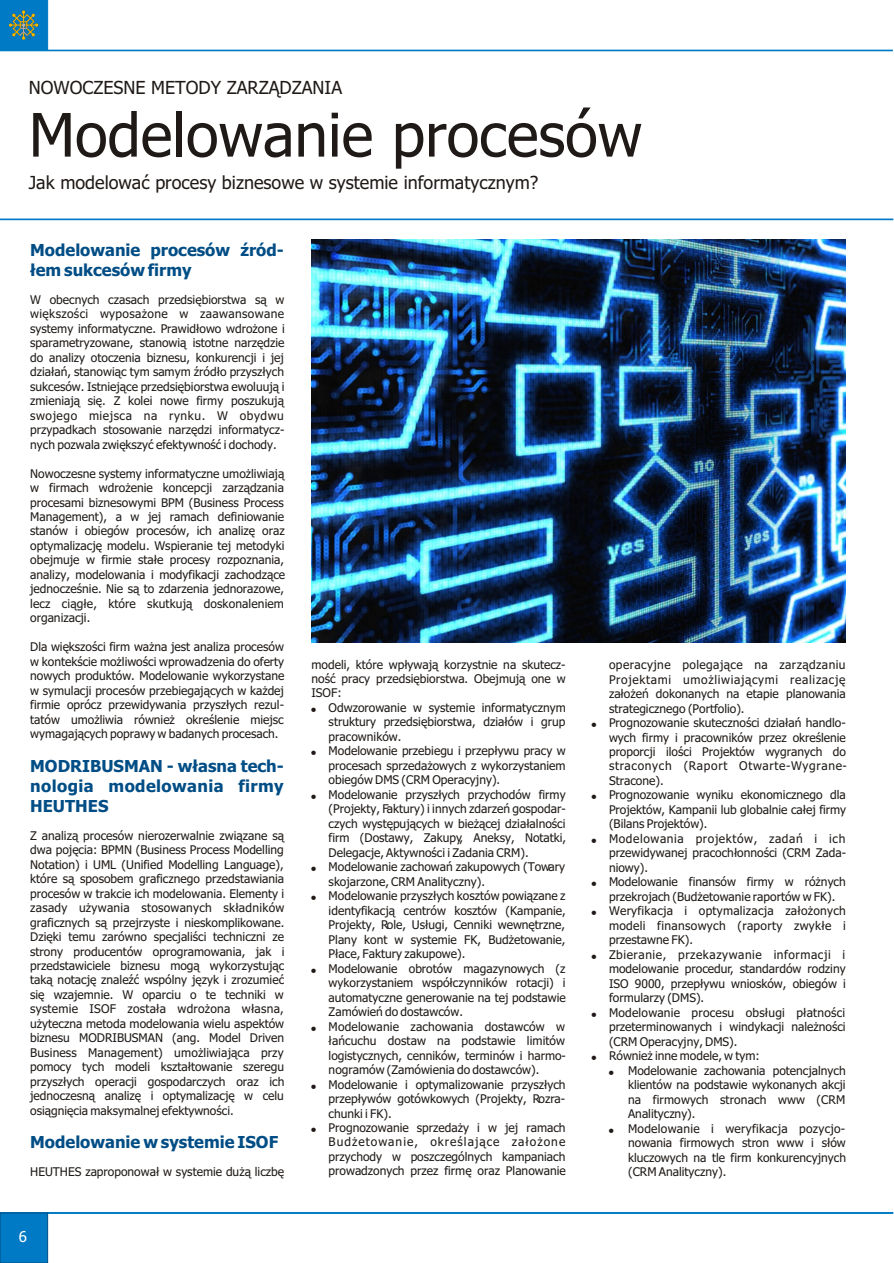
<style>
.page{position:relative;width:894px;height:1263px;background:#fff}
.page>*{position:absolute;margin:0;border:0;box-sizing:border-box;transform-origin:0 0}
.t1{font:60px "Tahoma";color:#1f1a17}
.t2{font:18px "Tahoma";color:#1f1a17}
.t3{font:700 16.5px/20px "Tahoma";color:#004d85}
.t4{font:15px "Tahoma";color:#fff}
.t5{font:12px/14.5px "Tahoma";color:#1f1a17;text-align:justify}
</style>
<div class="page">
<hr style="left:0;top:219px;width:893px;height:1px;background:#007ac4">
<img style="left:312px;top:240px;width:534px;height:403px">
<hr style="left:0;top:1212px;width:893px;height:1px;background:#007ac4">
<div style="left:0;top:1213px;width:48px;height:50px;background:#007ac4;border:1px solid #004d85"></div>
<hr style="left:0;top:50px;width:892px;height:1px;background:#007ac4">
<svg style="left:0;top:0;width:48px;height:50px;background:#197ead"></svg>
<h2 class="t2" style="left:29px;top:80px;width:315px">NOWOCZESNE METODY ZARZ¥DZANIA</h2>
<h1 class="t1" style="left:29px;top:111px;width:615px">Modelowanie procesów</h1>
<h2 class="t2" style="left:29px;top:176px;width:511px">Jak modelowaæ procesy biznesowe w systemie informatycznym?</h2>
<h3 class="t3" style="left:30px;top:241px;width:255px">Modelowanie procesów Ÿród-<br>³em sukcesów firmy</h3>
<p class="t5" style="left:30px;top:293px;width:256px">W obecnych czasach przedsiêbiorstwa s¹ w wiêkszoœci wyposa¿one w zaawansowane systemy informatyczne. Prawid³owo wdro¿one i sparametryzowane, stanowi¹ istotne narzêdzie do analizy otoczenia biznesu, konkurencji i jej dzia³añ, stanowi¹c tym samym Ÿród³o przysz³ych sukcesów. Istniej¹ce przedsiêbiorstwa ewoluuj¹ i zmieniaj¹ siê. Z kolei nowe firmy poszukuj¹ swojego miejsca na rynku. W obydwu przypadkach stosowanie narzêdzi informatycz&shy;nych pozwala zwiêkszyæ efektywnoœæ i dochody.</p>
<p class="t5" style="left:30px;top:467px;width:257px">Nowoczesne systemy informatyczne umo¿liwiaj¹ w firmach wdro¿enie koncepcji zarz¹dzania procesami biznesowymi BPM (Business Process Management), a w jej ramach definiowanie stanów i obiegów procesów, ich analizê oraz optymalizacjê modelu. Wspieranie tej metodyki obejmuje w firmie sta³e procesy rozpoznania, analizy, modelowania i modyfikacji zachodz¹ce jednoczeœnie. Nie s¹ to zdarzenia jednorazowe, lecz ci¹g³e, które skutkuj¹ doskonaleniem organizacji.</p>
<p class="t5" style="left:30px;top:641px;width:256px">Dla wiêkszoœci firm wa¿na jest analiza procesów w kontekœcie mo¿liwoœci wprowadzenia do oferty nowych produktów. Modelowanie wykorzystane w symulacji procesów przebiegaj¹cych w ka¿dej firmie oprócz przewidywania przysz³ych rezul&shy;tatów umo¿liwia równie¿ okreœlenie miejsc wymagaj¹cych poprawy w badanych procesach.</p>
<h3 class="t3" style="left:30px;top:757px;width:255px;text-align:justify">MODRIBUSMAN - w³asna tech&shy;nologia modelowania firmy HEUTHES</h3>
<p class="t5" style="left:30px;top:829px;width:256px">Z analiz¹ procesów nierozerwalnie zwi¹zane s¹ dwa pojêcia: BPMN (Business Process Modelling Notation) i UML (Unified Modelling Language), które s¹ sposobem graficznego przedstawiania procesów w trakcie ich modelowania. Elementy i zasady u¿ywania stosowanych sk³adników graficznych s¹ przejrzyste i nieskomplikowane.<br>Dziêki temu zarówno specjaliœci techniczni ze strony producentów oprogramowania, jak i przedstawiciele biznesu mog¹ wykorzystuj¹c tak¹ notacjê znaleŸæ wspólny jêzyk i zrozumieæ siê wzajemnie. W oparciu o te techniki w systemie ISOF zosta³a wdro¿ona w³asna, u¿yteczna metoda modelowania wielu aspektów biznesu MODRIBUSMAN (ang. Model Driven Business Management) umo¿liwiaj¹ca przy pomocy tych modeli kszta³towanie szeregu przysz³ych operacji gospodarczych oraz ich jednoczesn¹ analizê i optymalizacjê w celu osi¹gniêcia maksymalnej efektywnoœci.</p>
<h3 class="t3" style="left:30px;top:1134px;width:250px">Modelowanie w systemie ISOF</h3>
<p class="t5" style="left:30px;top:1166px;width:255px">HEUTHES zaproponowa³ w systemie du¿¹ liczbê</p>
<p class="t4" style="left:19px;top:1230px;width:10px">6</p>
<p class="t5" style="left:311px;top:658px;width:256px">modeli, które wp³ywaj¹ korzystnie na skutecz&shy;noœæ pracy przedsiêbiorstwa. Obejmuj¹ one w ISOF:</p>
<p class="t5" style="left:329px;top:701px;width:239px;text-align:left">Odwzorowanie w systemie informatycznym struktury przedsiêbiorstwa, dzia³ów i grup pracowników.<br>Modelowanie przebiegu i przep³ywu pracy w procesach sprzeda¿owych z wykorzystaniem obiegów DMS (CRM Operacyjny).<br>Modelowanie przysz³ych przychodów firmy (Projekty, Faktury) i innych zdarzeñ gospodar&shy;czych wystêpuj¹cych w bie¿¹cej dzia³alnoœci firm (Dostawy, Zakupy, Aneksy, Notatki, Delegacje, Aktywnoœci i Zadania CRM).<br>Modelowanie zachowañ zakupowych (Towary skojarzone, CRM Analityczny).<br>Modelowanie przysz³ych kosztów powi¹zane z identyfikacj¹ centrów kosztów (Kampanie, Projekty, Role, Us³ugi, Cenniki wewnêtrzne, Plany kont w systemie FK, Bud¿etowanie, P³ace, Faktury zakupowe).<br>Modelowanie obrotów magazynowych (z wykorzystaniem wspó³czynników rotacji) i automatyczne generowanie na tej podstawie Zamówieñ do dostawców.<br>Modelowanie zachowania dostawców w ³añcuchu dostaw na podstawie limitów logistycznych, cenników, terminów i harmo&shy;nogramów (Zamówienia do dostawców).<br>Modelowanie i optymalizowanie przysz³ych przep³ywów gotówkowych (Projekty, Rozra&shy;chunki i FK).<br>Prognozowanie sprzeda¿y i w jej ramach Bud¿etowanie, okreœlaj¹ce za³o¿one przychody w poszczególnych kampaniach prowadzonych przez firmê oraz Planowanie</p>
<p class="t5" style="left:609px;top:658px;width:239px;text-align:left">operacyjne polegaj¹ce na zarz¹dzaniu Projektami umo¿liwiaj¹cymi realizacjê za³o¿eñ dokonanych na etapie planowania strategicznego (Portfolio).<br>Prognozowanie skutecznoœci dzia³añ handlo&shy;wych firmy i pracowników przez okreœlenie proporcji iloœci Projektów wygranych do straconych (Raport Otwarte-Wygrane-Stracone).<br>Prognozowanie wyniku ekonomicznego dla Projektów, Kampanii lub globalnie ca³ej firmy (Bilans Projektów).<br>Modelowania projektów, zadañ i ich przewidywanej pracoch³onnoœci (CRM Zada&shy;niowy).<br>Modelowanie finansów firmy w ró¿nych przekrojach (Bud¿etowanie raportów w FK).<br>Weryfikacja i optymalizacja za³o¿onych modeli finansowych (raporty zwyk³e i przestawne FK).<br>Zbieranie, przekazywanie informacji i modelowanie procedur, standardów rodziny ISO 9000, przep³ywu wniosków, obiegów i formularzy (DMS).<br>Modelowanie procesu obs³ugi p³atnoœci przeterminowanych i windykacji nale¿noœci (CRM Operacyjny, DMS).<br>Równie¿ inne modele, w tym:</p>
<p class="t5" style="left:628px;top:1064px;width:220px;text-align:left">Modelowanie zachowania potencjalnych klientów na podstawie wykonanych akcji na firmowych stronach www (CRM<br>Analityczny).<br>Modelowanie i weryfikacja pozycjo&shy;nowania firmowych stron www i s³ów kluczowych na tle firm konkurencyjnych (CRM Analityczny).</p>
</div>
